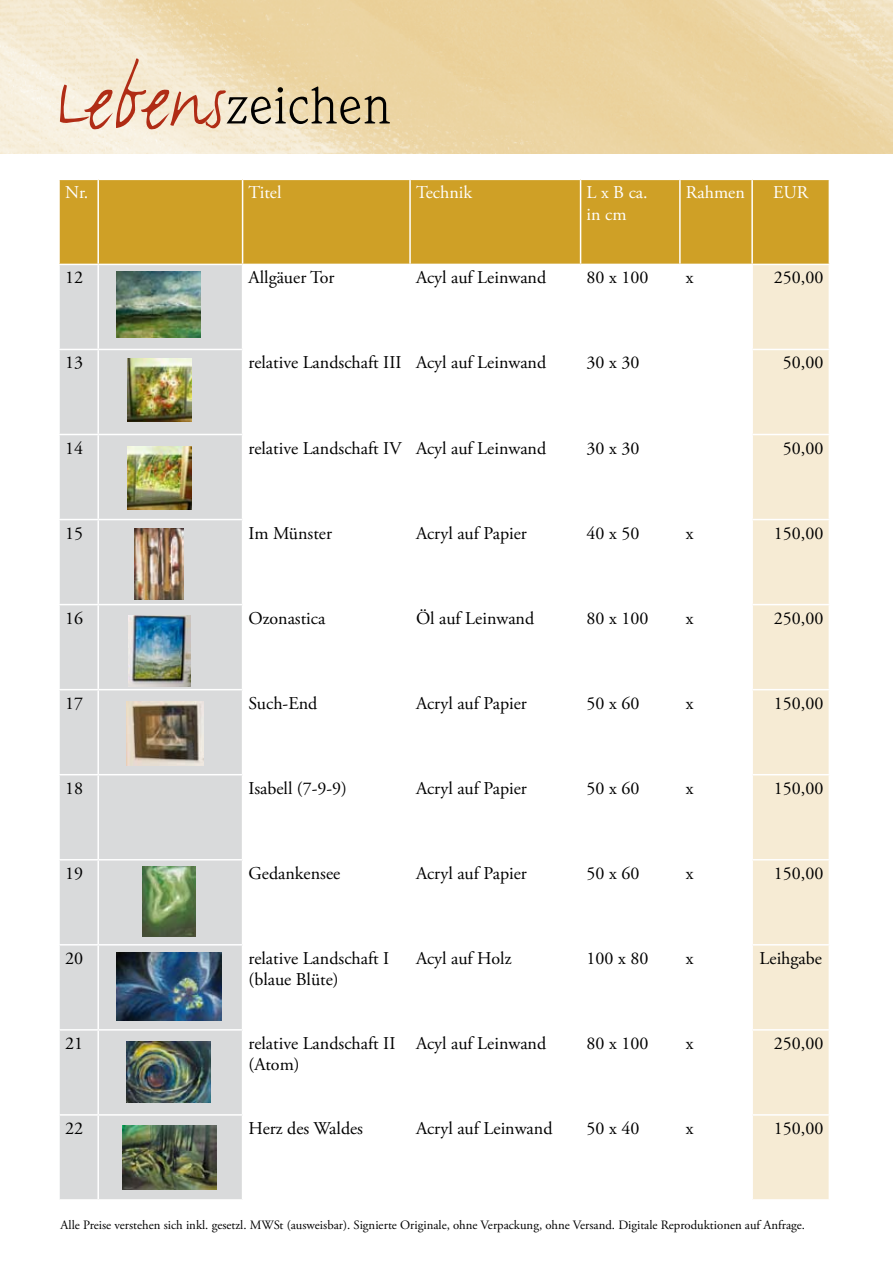
<style>
.page{position:relative;width:893px;height:1263px;background:#fff}
.page>*{position:absolute;margin:0;border:0;box-sizing:border-box;transform-origin:0 0}
.t1{font:54px "Weidemann IT Cby BT";color:#000}
.t2{font:18px/21.6px "Adobe Garamond Pro";color:#000}
.t3{font:18px/21.6px "Adobe Garamond Pro";color:#fff}
.t4{font:12.75px "Adobe Garamond Pro";color:#000}
.s1{font-family:"FF Justlefthand";font-size:90px;color:#b02c15}
</style>
<div class="page">
<div style="left:60px;top:180px;width:769px;height:84px;background:#cfa026"></div>
<div style="left:60px;top:265px;width:182px;height:934px;background:#d9dadb"></div>
<div style="left:753px;top:265px;width:76px;height:934px;background:#f6ebd4"></div>
<hr style="left:97px;top:265px;width:2px;height:84px;background:#fff">
<hr style="left:58px;top:349px;width:40px;height:1px;background:#fff">
<hr style="left:98px;top:349px;width:145px;height:1px;background:#fff">
<hr style="left:97px;top:350px;width:2px;height:84px;background:#fff">
<hr style="left:752px;top:349px;width:78px;height:1px;background:#fff">
<hr style="left:58px;top:434px;width:40px;height:1px;background:#fff">
<hr style="left:98px;top:434px;width:145px;height:1px;background:#fff">
<hr style="left:97px;top:435px;width:2px;height:84px;background:#fff">
<hr style="left:752px;top:434px;width:78px;height:1px;background:#fff">
<hr style="left:58px;top:519px;width:40px;height:1px;background:#fff">
<hr style="left:98px;top:519px;width:145px;height:1px;background:#fff">
<hr style="left:97px;top:520px;width:2px;height:84px;background:#fff">
<hr style="left:752px;top:519px;width:78px;height:1px;background:#fff">
<hr style="left:58px;top:604px;width:40px;height:1px;background:#fff">
<hr style="left:98px;top:604px;width:145px;height:1px;background:#fff">
<hr style="left:97px;top:605px;width:2px;height:84px;background:#fff">
<hr style="left:752px;top:604px;width:78px;height:1px;background:#fff">
<hr style="left:58px;top:689px;width:40px;height:1px;background:#fff">
<hr style="left:98px;top:689px;width:145px;height:1px;background:#fff">
<hr style="left:97px;top:690px;width:2px;height:84px;background:#fff">
<hr style="left:752px;top:689px;width:78px;height:1px;background:#fff">
<hr style="left:58px;top:774px;width:40px;height:1px;background:#fff">
<hr style="left:98px;top:774px;width:145px;height:1px;background:#fff">
<hr style="left:97px;top:775px;width:2px;height:84px;background:#fff">
<hr style="left:752px;top:774px;width:78px;height:1px;background:#fff">
<hr style="left:98px;top:859px;width:145px;height:1px;background:#fff">
<hr style="left:97px;top:860px;width:2px;height:84px;background:#fff">
<hr style="left:58px;top:944px;width:40px;height:1px;background:#fff">
<hr style="left:98px;top:944px;width:145px;height:1px;background:#fff">
<hr style="left:97px;top:945px;width:2px;height:84px;background:#fff">
<hr style="left:752px;top:944px;width:78px;height:1px;background:#fff">
<hr style="left:58px;top:1029px;width:40px;height:1px;background:#fff">
<hr style="left:98px;top:1029px;width:145px;height:1px;background:#fff">
<hr style="left:97px;top:1030px;width:2px;height:84px;background:#fff">
<hr style="left:752px;top:1029px;width:78px;height:1px;background:#fff">
<hr style="left:58px;top:1114px;width:40px;height:2px;background:#fff">
<hr style="left:98px;top:1114px;width:145px;height:2px;background:#fff">
<hr style="left:97px;top:1116px;width:2px;height:83px;background:#fff">
<hr style="left:752px;top:1114px;width:78px;height:2px;background:#fff">
<hr style="left:97px;top:180px;width:2px;height:84px;background:#fff">
<hr style="left:242px;top:180px;width:1px;height:84px;background:#fff">
<hr style="left:409px;top:180px;width:2px;height:84px;background:#fff">
<hr style="left:580px;top:180px;width:1px;height:84px;background:#fff">
<hr style="left:679px;top:180px;width:2px;height:84px;background:#fff">
<hr style="left:751px;top:180px;width:2px;height:84px;background:#fff">
<hr style="left:58px;top:859px;width:40px;height:1px;background:#fff">
<hr style="left:752px;top:859px;width:78px;height:1px;background:#fff">
<img style="left:0;top:0;width:893px;height:153px">
<img style="left:117px;top:272px;width:84px;height:65px">
<img style="left:128px;top:359px;width:63px;height:62px">
<img style="left:128px;top:447px;width:63px;height:62px">
<img style="left:134px;top:529px;width:49px;height:70px">
<img style="left:129px;top:615px;width:61px;height:71px">
<img style="left:126px;top:701px;width:77px;height:65px">
<img style="left:142px;top:866px;width:54px;height:70px">
<img style="left:117px;top:952px;width:104px;height:69px">
<img style="left:126px;top:1041px;width:85px;height:61px">
<img style="left:122px;top:1125px;width:95px;height:64px">
<h1 class="t1" style="left:55px;top:72px;width:337px"><span class="s1">Lebens</span>zeichen</h1>
<p class="t3" style="left:65px;top:183px;width:25px">Nr.</p>
<p class="t3" style="left:249px;top:183px;width:34px">Titel</p>
<p class="t3" style="left:416px;top:183px;width:58px">Technik</p>
<p class="t3" style="left:587px;top:183px;width:63px">L x B ca. in cm</p>
<p class="t3" style="left:686px;top:183px;width:60px">Rahmen</p>
<p class="t3" style="left:773px;top:183px;width:37px">EUR</p>
<p class="t2" style="left:65px;top:268px;width:19px">12</p>
<p class="t2" style="left:249px;top:268px;width:87px">Allgäuer Tor</p>
<p class="t2" style="left:416px;top:268px;width:132px">Acyl auf Leinwand</p>
<p class="t2" style="left:587px;top:268px;width:63px">80 x 100</p>
<p class="t2" style="left:686px;top:268px;width:9px">x</p>
<p class="t2" style="left:774px;top:268px;width:51px">250,00</p>
<p class="t2" style="left:65px;top:353px;width:19px">13</p>
<p class="t2" style="left:249px;top:353px;width:299px">relative Landschaft III Acyl auf Leinwand</p>
<p class="t2" style="left:587px;top:353px;width:54px">30 x 30</p>
<p class="t2" style="left:783px;top:353px;width:42px">50,00</p>
<p class="t2" style="left:65px;top:438px;width:19px">14</p>
<p class="t2" style="left:249px;top:438px;width:299px">relative Landschaft IV Acyl auf Leinwand</p>
<p class="t2" style="left:587px;top:438px;width:54px">30 x 30</p>
<p class="t2" style="left:783px;top:438px;width:42px">50,00</p>
<p class="t2" style="left:65px;top:523px;width:19px">15</p>
<p class="t2" style="left:249px;top:523px;width:85px">Im Münster</p>
<p class="t2" style="left:416px;top:523px;width:112px">Acryl auf Papier</p>
<p class="t2" style="left:587px;top:523px;width:54px">40 x 50</p>
<p class="t2" style="left:686px;top:523px;width:9px">x</p>
<p class="t2" style="left:774px;top:523px;width:51px">150,00</p>
<p class="t2" style="left:65px;top:608px;width:19px">16</p>
<p class="t2" style="left:249px;top:608px;width:78px">Ozonastica</p>
<p class="t2" style="left:416px;top:608px;width:120px">Öl auf Leinwand</p>
<p class="t2" style="left:587px;top:608px;width:63px">80 x 100</p>
<p class="t2" style="left:686px;top:608px;width:9px">x</p>
<p class="t2" style="left:774px;top:608px;width:51px">250,00</p>
<p class="t2" style="left:65px;top:693px;width:19px">17</p>
<p class="t2" style="left:249px;top:693px;width:70px">Such-End</p>
<p class="t2" style="left:416px;top:693px;width:112px">Acryl auf Papier</p>
<p class="t2" style="left:587px;top:693px;width:54px">50 x 60</p>
<p class="t2" style="left:686px;top:693px;width:9px">x</p>
<p class="t2" style="left:774px;top:693px;width:51px">150,00</p>
<p class="t2" style="left:65px;top:778px;width:19px">18</p>
<p class="t2" style="left:249px;top:778px;width:100px">Isabell (7-9-9)</p>
<p class="t2" style="left:416px;top:778px;width:112px">Acryl auf Papier</p>
<p class="t2" style="left:587px;top:778px;width:54px">50 x 60</p>
<p class="t2" style="left:686px;top:778px;width:9px">x</p>
<p class="t2" style="left:774px;top:778px;width:51px">150,00</p>
<p class="t2" style="left:65px;top:863px;width:19px">19</p>
<p class="t2" style="left:249px;top:863px;width:93px">Gedankensee</p>
<p class="t2" style="left:416px;top:863px;width:112px">Acryl auf Papier</p>
<p class="t2" style="left:587px;top:863px;width:54px">50 x 60</p>
<p class="t2" style="left:686px;top:863px;width:9px">x</p>
<p class="t2" style="left:774px;top:863px;width:51px">150,00</p>
<p class="t2" style="left:65px;top:948px;width:19px">20</p>
<p class="t2" style="left:249px;top:948px;width:142px">relative Landschaft I (blaue Blüte)</p>
<p class="t2" style="left:416px;top:948px;width:97px">Acyl auf Holz</p>
<p class="t2" style="left:587px;top:948px;width:63px">100 x 80</p>
<p class="t2" style="left:686px;top:948px;width:9px">x</p>
<p class="t2" style="left:760px;top:948px;width:64px">Leihgabe</p>
<p class="t2" style="left:65px;top:1033px;width:19px">21</p>
<p class="t2" style="left:249px;top:1033px;width:148px">relative Landschaft II (Atom)</p>
<p class="t2" style="left:416px;top:1033px;width:132px">Acyl auf Leinwand</p>
<p class="t2" style="left:587px;top:1033px;width:63px">80 x 100</p>
<p class="t2" style="left:686px;top:1033px;width:9px">x</p>
<p class="t2" style="left:774px;top:1033px;width:51px">250,00</p>
<p class="t2" style="left:65px;top:1118px;width:19px">22</p>
<p class="t2" style="left:249px;top:1118px;width:116px">Herz des Waldes</p>
<p class="t2" style="left:416px;top:1118px;width:138px">Acryl auf Leinwand</p>
<p class="t2" style="left:587px;top:1118px;width:54px">50 x 40</p>
<p class="t2" style="left:686px;top:1118px;width:9px">x</p>
<p class="t2" style="left:774px;top:1118px;width:51px">150,00</p>
<p class="t4" style="left:61px;top:1217px;width:746px">Alle Preise verstehen sich inkl. gesetzl. MWSt (ausweisbar). Signierte Originale, ohne Verpackung, ohne Versand. Digitale Reproduktionen auf Anfrage.</p>
</div>
